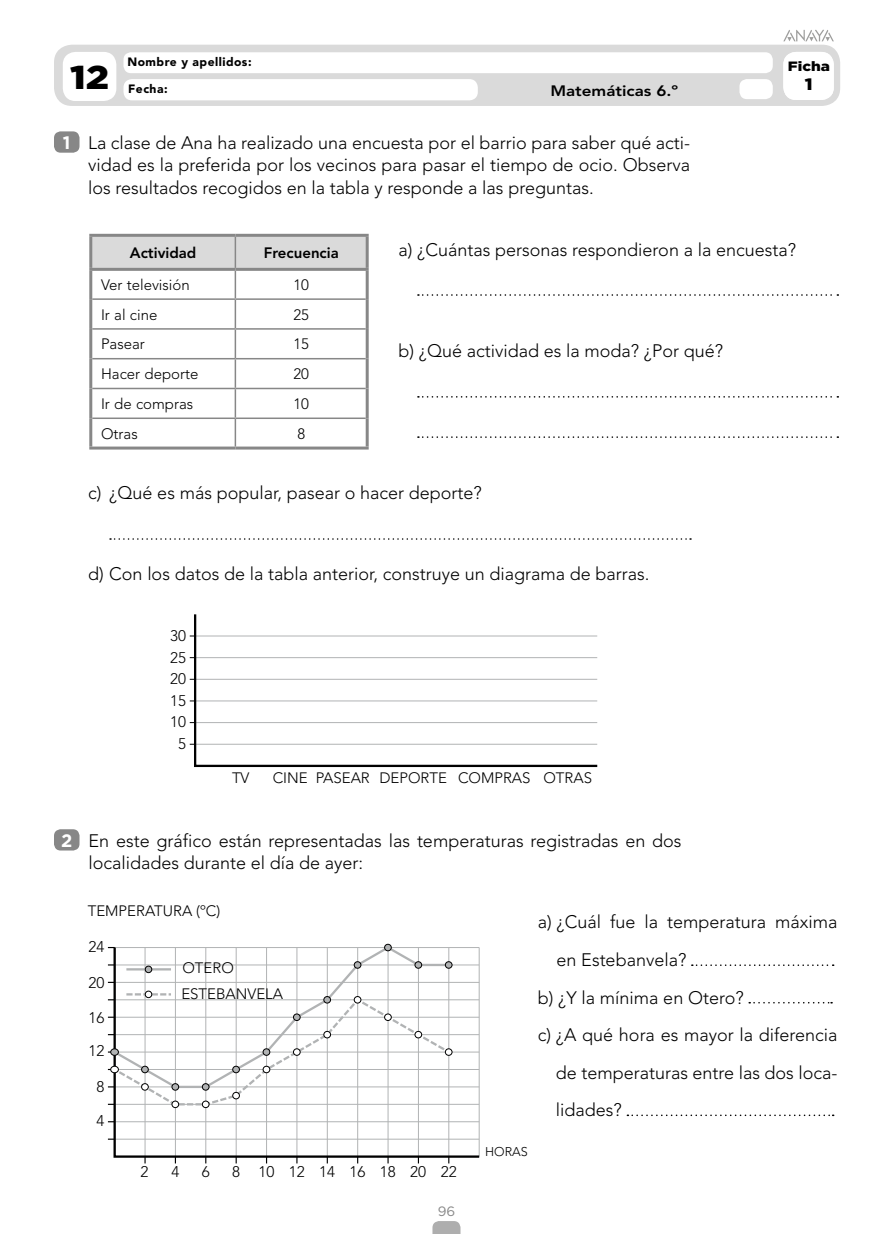
<style>
.page{position:relative;width:893px;height:1234px;background:#fff}
.page>*{position:absolute;margin:0;border:0;box-sizing:border-box;transform-origin:0 0}
.geneNumUniInicio{font:900 33px "Gotham";color:#000;scale:1.13 1}
.nuclTexAct{font:300 18px/22.5px "Avenir LT Std";color:#000;text-align:justify}
.nuclTexActApartados{font:300 18px "Avenir LT Std";color:#000}
.nuclActivSin{font:300 18px/37.5px "Avenir LT Std";color:#000}
.nuclNumAct{font:700 18px "Gotham";color:#fff}
.geneTexFichaInicio{font:900 16.5px "Gotham";color:#000;scale:1.13 1}
.t1{font:300 15.3px "Avenir LT Std";color:#000}
.nuclTextoTablas{font:300 15px "Avenir LT Std";color:#000}
.nuclActivSin-2{font:300 15px "Avenir LT Std";color:#000}
.nuclTextoTablas-2{font:800 15px "Avenir LT Std";color:#000}
.geneMateriaInicio{font:800 15px "Avenir LT Std";color:#000;scale:1.13 1}
.geneTexFichaInicio-2{font:900 13.5px "Gotham";color:#000;scale:1.13 1}
.geneFolio{font:13.5px "Gotham";color:#878787}
.nuclActivSin-3{font:300 12.6px "Avenir LT Std";color:#000}
.geneNombreInicio{font:900 12px "Avenir LT Std";letter-spacing:.04em;color:#000}
.geneFechaInicio{font:900 12px "Avenir LT Std";letter-spacing:.04em;color:#000}
</style>
<div class="page">
<div style="left:54px;top:45px;width:786px;height:61px;background:#dadada;border-radius:18px"></div>
<div style="left:63px;top:52px;width:53px;height:49px;background:#fff;border-radius:13px"></div>
<div style="left:739px;top:79px;width:34px;height:20px;background:#fff;border-radius:8px"></div>
<div style="left:123px;top:79px;width:355px;height:21px;background:#fff;border-radius:9px"></div>
<div style="left:123px;top:52px;width:650px;height:21px;background:#fff;border-radius:8px"></div>
<svg style="left:783px;top:29px;width:51px;height:12px"></svg>
<div style="left:54px;top:131px;width:26px;height:22px;background:#878787;border-radius:7px"></div>
<svg style="left:418px;top:294px;width:420px;height:2px"></svg>
<svg style="left:418px;top:396px;width:420px;height:1px"></svg>
<svg style="left:418px;top:436px;width:420px;height:2px"></svg>
<svg style="left:110px;top:538px;width:581px;height:1px"></svg>
<div style="left:54px;top:829px;width:26px;height:21px;background:#878787;border-radius:7px"></div>
<svg style="left:432px;top:1221px;width:28px;height:12px"></svg>
<div style="left:783px;top:52px;width:51px;height:48px;background:#fff;border-radius:13px"></div>
<svg style="left:92px;top:237px;width:274px;height:209px"></svg>
<hr style="left:366px;top:237px;width:3px;height:31px;background:#878787">
<hr style="left:366px;top:271px;width:3px;height:28px;background:#878787">
<hr style="left:366px;top:299px;width:3px;height:30px;background:#878787">
<hr style="left:366px;top:329px;width:3px;height:29px;background:#878787">
<hr style="left:366px;top:358px;width:3px;height:30px;background:#878787">
<hr style="left:366px;top:388px;width:3px;height:30px;background:#878787">
<hr style="left:366px;top:418px;width:3px;height:28px;background:#878787">
<hr style="left:89px;top:446px;width:146px;height:3px;background:#878787">
<hr style="left:235px;top:446px;width:134px;height:3px;background:#878787">
<hr style="left:235px;top:234px;width:134px;height:3px;background:#878787">
<hr style="left:89px;top:237px;width:3px;height:31px;background:#878787">
<hr style="left:89px;top:271px;width:3px;height:28px;background:#878787">
<hr style="left:89px;top:299px;width:3px;height:30px;background:#878787">
<hr style="left:89px;top:329px;width:3px;height:29px;background:#878787">
<hr style="left:89px;top:358px;width:3px;height:30px;background:#878787">
<hr style="left:89px;top:388px;width:3px;height:30px;background:#878787">
<hr style="left:89px;top:418px;width:3px;height:28px;background:#878787">
<hr style="left:89px;top:234px;width:146px;height:3px;background:#878787">
<hr style="left:89px;top:268px;width:146px;height:3px;background:#878787">
<hr style="left:235px;top:268px;width:134px;height:3px;background:#878787">
<svg style="left:112px;top:947px;width:368px;height:211px"></svg>
<div style="left:354px;top:961px;width:7px;height:7px;background:#b1b3b4;border-radius:50%"></div>
<div style="left:354px;top:961px;width:7px;height:7px;border:1px solid #000;border-radius:50%"></div>
<div style="left:415px;top:961px;width:7px;height:7px;background:#b1b3b4;border-radius:50%"></div>
<div style="left:415px;top:961px;width:7px;height:7px;border:1px solid #000;border-radius:50%"></div>
<div style="left:445px;top:961px;width:7px;height:7px;background:#b1b3b4;border-radius:50%"></div>
<div style="left:445px;top:961px;width:7px;height:7px;border:1px solid #000;border-radius:50%"></div>
<svg style="left:385px;top:945px;width:6px;height:5px"></svg>
<div style="left:384px;top:943px;width:8px;height:7px;border:1px solid #000;border-radius:50%"></div>
<div style="left:145px;top:965px;width:7px;height:7px;background:#b1b3b4;border-radius:50%"></div>
<div style="left:145px;top:965px;width:7px;height:7px;border:1px solid #000;border-radius:50%"></div>
<svg style="left:108px;top:992px;width:344px;height:115px"></svg>
<div style="left:145px;top:990px;width:7px;height:7px;background:#fff;border-radius:50%"></div>
<div style="left:145px;top:990px;width:7px;height:7px;border:1px solid #000;border-radius:50%"></div>
<svg style="left:193px;top:614px;width:405px;height:153px"></svg>
<svg style="left:692px;top:964px;width:142px;height:1px"></svg>
<svg style="left:749px;top:1002px;width:83px;height:1px"></svg>
<svg style="left:627px;top:1114px;width:207px;height:1px"></svg>
<p class="geneNumUniInicio" style="left:70px;top:54px;width:36px">12</p>
<p class="geneNombreInicio" style="left:127px;top:54px;width:126px">Nombre y apellidos:</p>
<p class="geneFechaInicio" style="left:128px;top:82px;width:41px">Fecha:</p>
<p class="geneMateriaInicio" style="left:550px;top:82px;width:115px">Matemáticas 6.º</p>
<p class="nuclNumAct" style="left:63px;top:130px;width:9px">1</p>
<p class="nuclTexAct" style="left:88px;top:131px;width:604px">La clase de Ana ha realizado una encuesta por el barrio para saber qué acti&shy;vidad es la preferida por los vecinos para pasar el tiempo de ocio. Observa los resultados recogidos en la tabla y responde a las preguntas.</p>
<p class="geneTexFichaInicio-2" style="left:788px;top:56px;width:39px">Ficha</p>
<p class="geneTexFichaInicio" style="left:805px;top:73px;width:8px">1</p>
<p class="nuclTextoTablas-2" style="left:130px;top:244px;width:68px">Actividad</p>
<p class="nuclTextoTablas-2" style="left:264px;top:244px;width:77px">Frecuencia</p>
<p class="nuclTextoTablas" style="left:101px;top:276px;width:90px">Ver televisión</p>
<p class="nuclTextoTablas" style="left:293px;top:276px;width:17px">10</p>
<p class="nuclTextoTablas" style="left:101px;top:305px;width:58px">Ir al cine</p>
<p class="nuclTextoTablas" style="left:293px;top:305px;width:17px">25</p>
<p class="nuclTextoTablas" style="left:101px;top:335px;width:45px">Pasear</p>
<p class="nuclTextoTablas" style="left:293px;top:335px;width:17px">15</p>
<p class="nuclTextoTablas" style="left:101px;top:365px;width:99px">Hacer deporte</p>
<p class="nuclTextoTablas" style="left:293px;top:365px;width:17px">20</p>
<p class="nuclTextoTablas" style="left:101px;top:395px;width:94px">Ir de compras</p>
<p class="nuclTextoTablas" style="left:293px;top:395px;width:17px">10</p>
<p class="nuclTextoTablas" style="left:101px;top:425px;width:38px">Otras</p>
<p class="nuclTextoTablas" style="left:297px;top:425px;width:9px">8</p>
<p class="nuclTexActApartados" style="left:398px;top:239px;width:399px">a) ¿Cuántas personas respondieron a la encuesta?</p>
<p class="nuclTexActApartados" style="left:398px;top:340px;width:326px">b) ¿Qué actividad es la moda? ¿Por qué?</p>
<p class="nuclTexActApartados" style="left:88px;top:482px;width:395px">c) ¿Qué es más popular, pasear o hacer deporte?</p>
<p class="nuclTexActApartados" style="left:88px;top:563px;width:563px">d) Con los datos de la tabla anterior, construye un diagrama de barras.</p>
<p class="t1" style="left:170px;top:626px;width:17px">30</p>
<p class="t1" style="left:170px;top:648px;width:17px">25</p>
<p class="t1" style="left:170px;top:669px;width:17px">20</p>
<p class="t1" style="left:170px;top:691px;width:17px">15</p>
<p class="t1" style="left:170px;top:712px;width:17px">10</p>
<p class="t1" style="left:178px;top:734px;width:9px">5</p>
<p class="nuclActivSin-2" style="left:232px;top:768px;width:19px">TV</p>
<p class="nuclActivSin-2" style="left:273px;top:768px;width:321px">CINE PASEAR DEPORTE COMPRAS OTRAS</p>
<p class="nuclNumAct" style="left:61px;top:828px;width:13px">2</p>
<p class="nuclTexAct" style="left:88px;top:829px;width:595px">En este gráfico están representadas las temperaturas registradas en dos localidades durante el día de ayer:</p>
<p class="nuclActivSin-2" style="left:88px;top:901px;width:134px">TEMPERATURA (ºC)</p>
<p class="t1" style="left:89px;top:937px;width:17px">24</p>
<p class="t1" style="left:89px;top:973px;width:17px">20</p>
<p class="t1" style="left:89px;top:1008px;width:17px">16</p>
<p class="t1" style="left:89px;top:1041px;width:17px">12</p>
<p class="t1" style="left:97px;top:1077px;width:9px">8</p>
<p class="t1" style="left:97px;top:1111px;width:9px">4</p>
<p class="nuclActivSin-2" style="left:182px;top:958px;width:53px">OTERO</p>
<p class="nuclActivSin-2" style="left:181px;top:985px;width:103px">ESTEBANVELA</p>
<p class="t1" style="left:141px;top:1162px;width:9px">2</p>
<p class="t1" style="left:171px;top:1162px;width:9px">4</p>
<p class="t1" style="left:202px;top:1162px;width:9px">6</p>
<p class="t1" style="left:232px;top:1162px;width:226px">8 10 12 14 16 18 20 22</p>
<p class="geneFolio" style="left:438px;top:1202px;width:19px">96</p>
<p class="nuclActivSin" style="left:557px;top:903px;width:282px;text-indent:-19px">a) ¿Cuál fue la temperatura máxima en Estebanvela?</p>
<p class="nuclActivSin" style="left:538px;top:978px;width:207px">b) ¿Y la mínima en Otero?</p>
<p class="nuclActivSin" style="left:556px;top:1015px;width:283px;text-align:justify;text-indent:-18px">c) ¿A qué hora es mayor la diferencia de temperaturas entre las dos loca&shy;lidades?</p>
<p class="nuclActivSin-3" style="left:485px;top:1143px;width:44px">HORAS</p>
</div>
